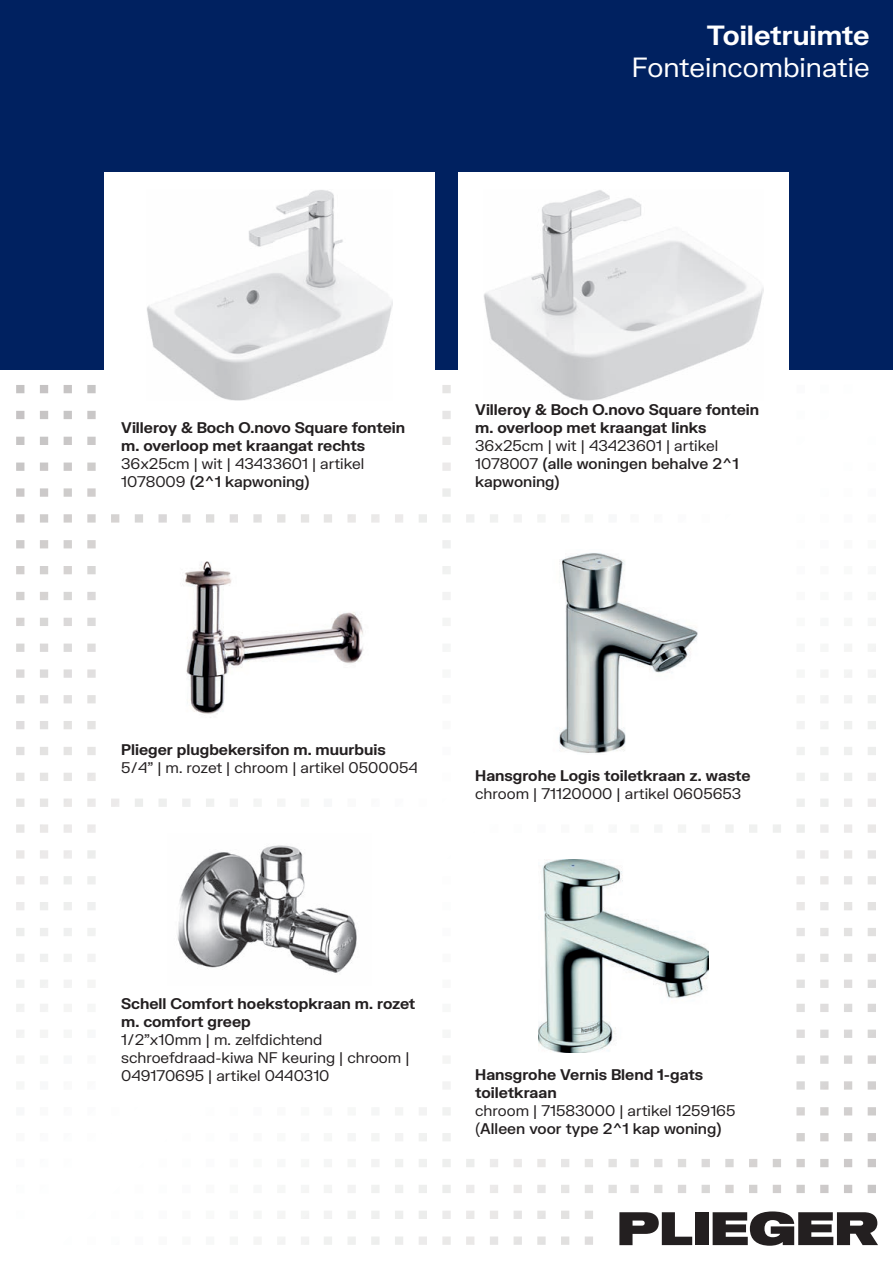
<style>
.page{position:relative;width:893px;height:1263px;background:#fff}
.page>*{position:absolute;margin:0;border:0;box-sizing:border-box;transform-origin:0 0}
.t1{font:27px "FK Grotesk";color:#fff}
.t2{font:700 27px "FK Grotesk";color:#fff}
.t3{font:15px/18px "FK Grotesk";color:#231f20}
.t4{font:700 15px/18px "FK Grotesk";color:#231f20}
.s1{font-weight:500}
</style>
<div class="page">
<svg style="left:16px;top:385px;width:435px;height:60px"></svg>
<svg style="left:619px;top:1212px;width:73px;height:33px"></svg>
<div style="left:695px;top:1212px;width:13px;height:33px;background:#231f20"></div>
<svg style="left:713px;top:1211px;width:165px;height:35px"></svg>
<div style="left:0;top:0;width:893px;height:370px;background:#002160"></div>
<div style="left:104px;top:172px;width:331px;height:332px;background:#fff"></div>
<div style="left:458px;top:172px;width:331px;height:332px;background:#fff"></div>
<img style="left:558px;top:553px;width:140px;height:200px">
<img style="left:539px;top:859px;width:169px;height:193px">
<img style="left:147px;top:190px;width:245px;height:211px">
<img style="left:484px;top:190px;width:279px;height:211px">
<img style="left:183px;top:561px;width:181px;height:153px">
<img style="left:177px;top:845px;width:180px;height:128px">
<h1 class="t2" style="left:707px;top:15px;width:164px">Toiletruimte</h1>
<h1 class="t1" style="left:632px;top:47px;width:239px">Fonteincombinatie</h1>
<p class="t4" style="left:121px;top:418px;width:285px">Villeroy &amp; Boch O.novo Square fontein m. overloop met kraangat rechts</p>
<p class="t3" style="left:121px;top:453px;width:245px">36x25cm | wit | 43433601 | artikel<br>1078009 <span class="s1">(2^1 kapwoning)</span></p>
<p class="t4" style="left:475px;top:400px;width:285px">Villeroy &amp; Boch O.novo Square fontein m. overloop met kraangat links</p>
<p class="t3" style="left:475px;top:435px;width:265px">36x25cm | wit | 43423601 | artikel<br>1078007 <span class="s1">(alle woningen behalve 2^1 kapwoning)</span></p>
<p class="t4" style="left:121px;top:739px;width:266px">Plieger plugbekersifon m. muurbuis</p>
<p class="t3" style="left:121px;top:757px;width:298px">5/4” | m. rozet | chroom | artikel 0500054</p>
<p class="t4" style="left:475px;top:765px;width:277px">Hansgrohe Logis toiletkraan z. waste</p>
<p class="t3" style="left:475px;top:783px;width:268px">chroom | 71120000 | artikel 0605653</p>
<p class="t4" style="left:121px;top:994px;width:296px">Schell Comfort hoekstopkraan m. rozet m. comfort greep</p>
<p class="t3" style="left:121px;top:1030px;width:290px">1/2”x10mm | m. zelfdichtend schroefdraad-kiwa NF keuring | chroom |<br>049170695 | artikel 0440310</p>
<p class="t4" style="left:475px;top:1064px;width:229px">Hansgrohe Vernis Blend 1-gats toiletkraan</p>
<p class="t3" style="left:475px;top:1100px;width:262px">chroom | 71583000 | artikel 1259165 (<span class="s1">Alleen voor type 2^1 kap woning)</span></p>
</div>
